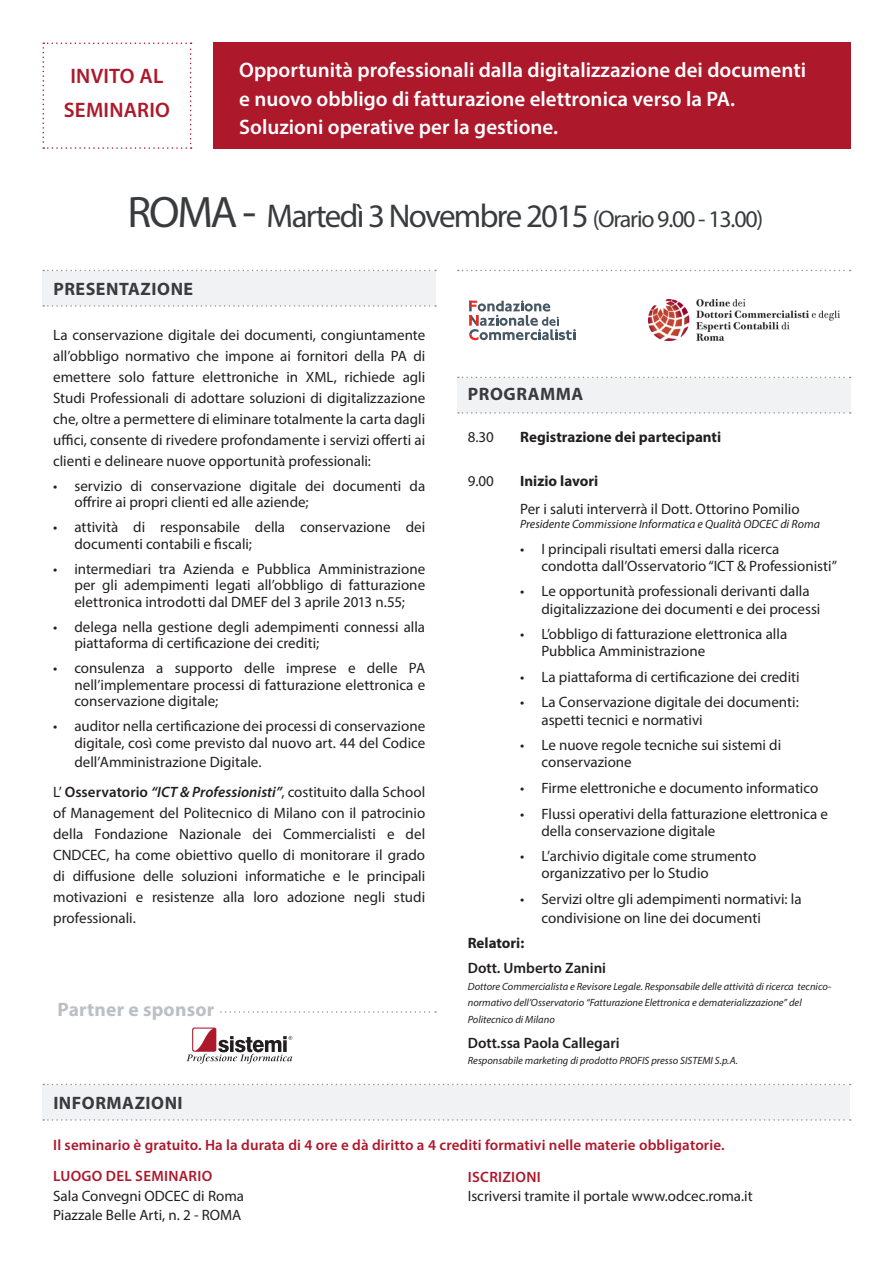
<style>
.page{position:relative;width:893px;height:1263px;background:#fff}
.page>*{position:absolute;margin:0;border:0;box-sizing:border-box;transform-origin:0 0}
.t1{font:33px "Myriad Pro";letter-spacing:-.05em;color:#393c3f}
.t2{font:600 21px "Myriad Pro";color:#fff}
.t3{font:600 21px "Myriad Pro";letter-spacing:.01em;color:#ad182b}
.t4{font:700 19.5px "Myriad Pro";letter-spacing:.01em;color:#bac0c4}
.t5{font:700 18px "Myriad Pro";letter-spacing:.03em;color:#393c3f}
.t6{font:15px/21px "Myriad Pro";color:#231f20}
.t7{font:600 15px "Myriad Pro";letter-spacing:.01em;color:#ad182b}
.t8{font:700 15px "Myriad Pro";color:#231f20}
.t9{font:600 15px "Myriad Pro";color:#231f20}
.t10{font:italic 12px "Myriad Pro";color:#231f20}
.t11{font:italic 10.5px/16.5px "Myriad Pro";color:#231f20}
.s1{font-size:44.25px}
.s2{font-size:45px}
.s3{font-size:24px}
.s4{font-weight:600}
.s5{font-weight:600;font-style:italic}
</style>
<div class="page">
<svg style="left:220px;top:1011px;width:216px;height:2px"></svg>
<div style="left:43px;top:1085px;width:807px;height:34px;background:#f1f2f3"></div>
<svg style="left:43px;top:1119px;width:808px;height:2px"></svg>
<svg style="left:43px;top:1084px;width:808px;height:1px"></svg>
<div style="left:43px;top:271px;width:393px;height:34px;background:#f1f2f3"></div>
<svg style="left:43px;top:305px;width:393px;height:2px"></svg>
<svg style="left:43px;top:270px;width:393px;height:1px"></svg>
<div style="left:457px;top:378px;width:393px;height:34px;background:#f1f2f3"></div>
<svg style="left:458px;top:412px;width:393px;height:2px"></svg>
<svg style="left:458px;top:377px;width:393px;height:1px"></svg>
<svg style="left:458px;top:270px;width:393px;height:1px"></svg>
<div style="left:213px;top:43px;width:637px;height:106px;background:#ad182b"></div>
<svg style="left:43px;top:43px;width:149px;height:106px"></svg>
<svg style="left:469px;top:300px;width:107px;height:40px"></svg>
<div style="left:192px;top:1027px;width:25px;height:25px;border:1px solid #fff;border-radius:2px"></div>
<div style="left:192px;top:1027px;width:24px;height:25px;background:#db9aa2;border-radius:2px"></div>
<svg style="left:187px;top:1028px;width:105px;height:36px"></svg>
<img style="left:648px;top:299px;width:192px;height:42px">
<p class="t3" style="left:70px;top:62px;width:94px">INVITO AL</p>
<p class="t3" style="left:64px;top:97px;width:108px">SEMINARIO</p>
<p class="t2" style="left:239px;top:57px;width:568px">Opportunità professionali dalla digitalizzazione dei documenti</p>
<p class="t2" style="left:239px;top:85px;width:497px">e nuovo obbligo di fatturazione elettronica verso la PA.</p>
<p class="t2" style="left:239px;top:114px;width:320px">Soluzioni operative per la gestione.</p>
<p class="t1" style="left:127px;top:196px;width:637px"><span class="s1">ROMA</span> <span class="s2">-</span> Martedì 3 Novembre 2015 <span class="s3">(Orario 9.00 - 13.00)</span></p>
<p class="t5" style="left:53px;top:277px;width:141px">PRESENTAZIONE</p>
<p class="t6" style="left:53px;top:324px;width:374px;text-align:justify">La conservazione digitale dei documenti, congiuntamente all’obbligo normativo che impone ai fornitori della PA di emettere solo fatture elettroniche in XML, richiede agli Studi Professionali di adottare soluzioni di digitalizzazione che, oltre a permettere di eliminare totalmente la carta dagli uffici, consente di rivedere profondamente i servizi offerti ai clienti e delineare nuove opportunità professionali:</p>
<p class="t6" style="left:74px;top:477px;width:352px;line-height:16.5px;text-indent:-21px">• servizio di conservazione digitale dei documenti da offrire ai propri clienti ed alle aziende;</p>
<p class="t6" style="left:74px;top:518px;width:352px;line-height:16.5px;text-indent:-21px">• attività di responsabile della conservazione dei documenti contabili e fiscali;</p>
<p class="t6" style="left:74px;top:560px;width:352px;line-height:16.5px;text-align:justify;text-indent:-21px">• intermediari tra Azienda e Pubblica Amministrazione per gli adempimenti legati all’obbligo di fatturazione elettronica introdotti dal DMEF del 3 aprile 2013 n.55;</p>
<p class="t6" style="left:74px;top:618px;width:352px;line-height:16.5px;text-indent:-21px">• delega nella gestione degli adempimenti connessi alla piattaforma di certificazione dei crediti;</p>
<p class="t6" style="left:74px;top:659px;width:352px;line-height:16.5px;text-align:justify;text-indent:-21px">• consulenza a supporto delle imprese e delle PA nell’implementare processi di fatturazione elettronica e conservazione digitale;</p>
<p class="t6" style="left:53px;top:717px;width:374px;line-height:16.5px;text-align:right">• auditor nella certificazione dei processi di conservazione digitale, così come previsto dal nuovo art. 44 del Codice</p>
<p class="t6" style="left:74px;top:751px;width:189px">dell’Amministrazione Digitale.</p>
<p class="t6" style="left:53px;top:781px;width:374px;text-align:justify">L’ <span class="s4">Osservatorio</span> <span class="s5">“ICT &amp; Professionisti”</span>, costituito dalla School of Management del Politecnico di Milano con il patrocinio della Fondazione Nazionale dei Commercialisti e del CNDCEC, ha come obiettivo quello di monitorare il grado di diffusione delle soluzioni informatiche e le principali motivazioni e resistenze alla loro adozione negli studi professionali.</p>
<p class="t4" style="left:58px;top:997px;width:158px">Partner e sponsor</p>
<p class="t5" style="left:53px;top:1091px;width:131px">INFORMAZIONI</p>
<p class="t5" style="left:468px;top:383px;width:117px">PROGRAMMA</p>
<p class="t6" style="left:468px;top:426px;width:28px">8.30</p>
<p class="t8" style="left:520px;top:427px;width:203px">Registrazione dei partecipanti</p>
<p class="t6" style="left:468px;top:470px;width:28px">9.00</p>
<p class="t8" style="left:520px;top:471px;width:80px">Inizio lavori</p>
<p class="t6" style="left:520px;top:498px;width:281px">Per i saluti interverrà il Dott. Ottorino Pomilio</p>
<p class="t10" style="left:520px;top:517px;width:301px">Presidente Commissione Informatica e Qualità ODCEC di Roma</p>
<p class="t6" style="left:541px;top:540px;width:297px;line-height:17.1px;text-indent:-21px">• I principali risultati emersi dalla ricerca condotta dall’Osservatorio “ICT &amp; Professionisti”</p>
<p class="t6" style="left:541px;top:583px;width:280px;line-height:17.1px;text-indent:-21px">• Le opportunità professionali derivanti dalla digitalizzazione dei documenti e dei processi</p>
<p class="t6" style="left:541px;top:625px;width:247px;line-height:17.1px;text-indent:-21px">• L’obbligo di fatturazione elettronica alla<br>Pubblica Amministrazione</p>
<p class="t6" style="left:520px;top:666px;width:281px">• La piattaforma di certificazione dei crediti</p>
<p class="t6" style="left:541px;top:694px;width:259px;line-height:17.1px;text-indent:-21px">• La Conservazione digitale dei documenti: aspetti tecnici e normativi</p>
<p class="t6" style="left:541px;top:736px;width:241px;line-height:17.1px;text-indent:-21px">• Le nuove regole tecniche sui sistemi di conservazione</p>
<p class="t6" style="left:520px;top:777px;width:300px">• Firme elettroniche e documento informatico</p>
<p class="t6" style="left:541px;top:805px;width:288px;line-height:17.1px;text-indent:-21px">• Flussi operativi della fatturazione elettronica e della conservazione digitale</p>
<p class="t6" style="left:541px;top:847px;width:216px;line-height:17.1px;text-indent:-21px">• L’archivio digitale come strumento organizzativo per lo Studio</p>
<p class="t6" style="left:541px;top:889px;width:262px;line-height:19.5px;text-indent:-21px">• Servizi oltre gli adempimenti normativi: la condivisione on line dei documenti</p>
<p class="t8" style="left:468px;top:933px;width:58px">Relatori:</p>
<p class="t9" style="left:468px;top:958px;width:140px">Dott. Umberto Zanini</p>
<p class="t11" style="left:468px;top:978px;width:365px">Dottore Commercialista e Revisore Legale. Responsabile delle attività di ricerca tecnico&shy;normativo dell’Osservatorio “Fatturazione Elettronica e dematerializzazione” del<br>Politecnico di Milano</p>
<p class="t9" style="left:468px;top:1033px;width:153px">Dott.ssa Paola Callegari</p>
<p class="t11" style="left:468px;top:1052px;width:272px">Responsabile marketing di prodotto PROFIS presso SISTEMI S.p.A.</p>
<p class="t7" style="left:53px;top:1136px;width:673px">Il seminario è gratuito. Ha la durata di 4 ore e dà diritto a 4 crediti formativi nelle materie obbligatorie.</p>
<p class="t7" style="left:53px;top:1167px;width:160px">LUOGO DEL SEMINARIO</p>
<p class="t6" style="left:53px;top:1185px;width:192px">Sala Convegni ODCEC di Roma</p>
<p class="t6" style="left:53px;top:1205px;width:190px">Piazzale Belle Arti, n. 2 - ROMA</p>
<p class="t7" style="left:468px;top:1167px;width:74px">ISCRIZIONI</p>
<p class="t6" style="left:468px;top:1185px;width:286px">Iscriversi tramite il portale www.odcec.roma.it</p>
</div>
